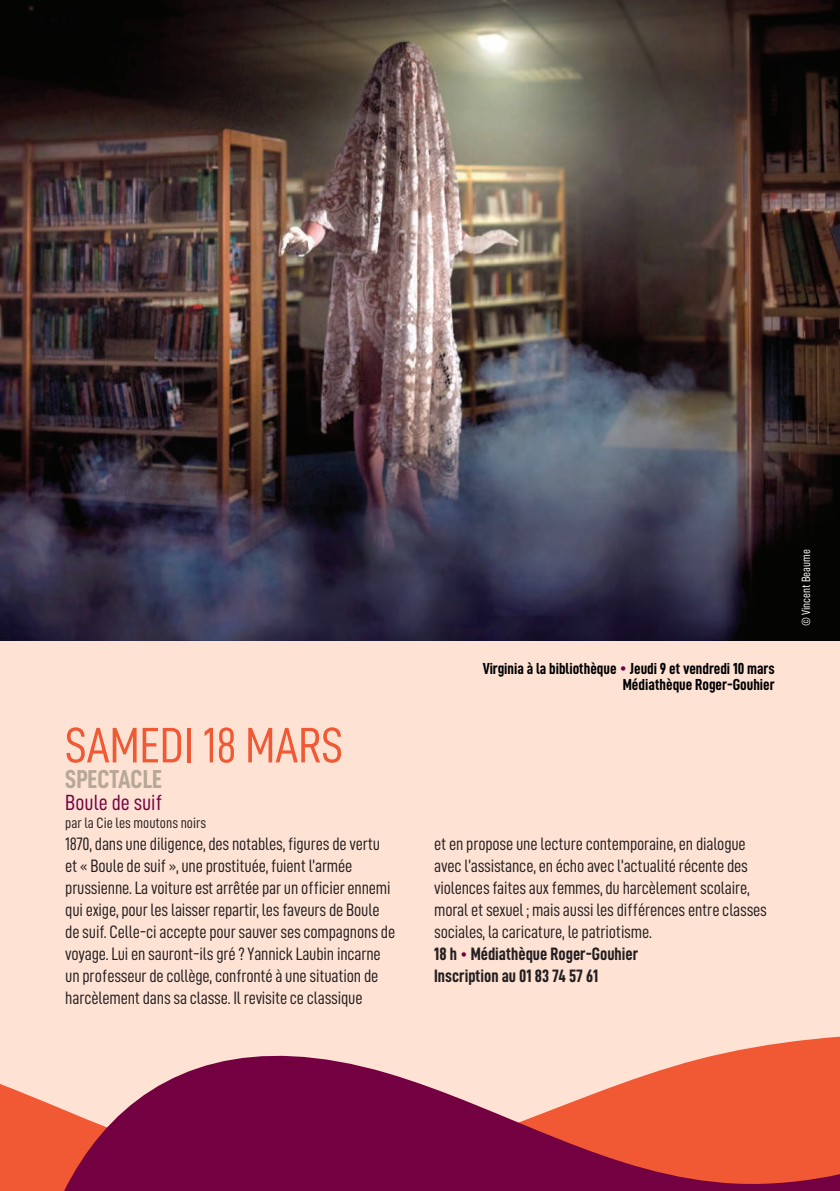
<style>
.page{position:relative;width:840px;height:1191px;background:#fff}
.page>*{position:absolute;margin:0;border:0;box-sizing:border-box;transform-origin:0 0}
.t1{font:50px "D DIN Condensed";color:#f05933}
.t2{font:26px "D DIN Condensed Bold";color:#b6a897}
.t3{font:22px "D DIN Condensed";color:#730041}
.t4{font:18px/22px "D DIN Condensed";letter-spacing:-.01em;color:#231f20}
.t5{font:18px/22px "D DIN Condensed Bold";color:#231f20}
.t6{font:16px/16px "D DIN Condensed Bold";color:#000001;text-align:right}
.t7{font:15px "D DIN Condensed";color:#231f20}
.t8{font:12px "D DIN Condensed";color:#fff}
.s1{font-family:"D DIN Condensed";font-size:18px;color:#730041}
.s2{font-family:"D DIN Condensed";color:#730041}
</style>
<div class="page">
<div style="left:0;top:0;width:839px;height:1191px;background:#fee2d4"></div>
<div style="left:0;top:1084px;width:17px;height:107px;background:#f05933"></div>
<svg style="left:17px;top:1036px;width:822px;height:155px"></svg>
<img style="left:0;top:0;width:839px;height:641px">
<h1 class="t1" style="left:65px;top:718px;width:279px">SAMEDI 18 MARS</h1>
<h2 class="t2" style="left:65px;top:765px;width:98px">SPECTACLE</h2>
<p class="t3" style="left:65px;top:790px;width:98px">Boule de suif</p>
<p class="t7" style="left:65px;top:815px;width:142px">par la Cie les moutons noirs</p>
<p class="t4" style="left:65px;top:833px;width:331px">1870, dans une diligence, des notables, figures de vertu et « Boule de suif », une prostituée, fuient l’armée prussienne. La voiture est arrêtée par un officier ennemi qui exige, pour les laisser repartir, les faveurs de Boule de suif. Celle-ci accepte pour sauver ses compagnons de voyage. Lui en sauront-ils gré ? Yannick Laubin incarne un professeur de collège, confronté à une situation de harcèlement dans sa classe. Il revisite ce classique</p>
<p class="t6" style="left:482px;top:660px;width:293px">Virginia à la bibliothèque <span class="s1">•</span> Jeudi 9 et vendredi 10 mars<br>Médiathèque Roger-Gouhier</p>
<p class="t8" style="left:799px;top:626px;width:78px;rotate:-90deg">© Vincent Beaume</p>
<p class="t4" style="left:434px;top:833px;width:334px">et en propose une lecture contemporaine, en dialogue avec l’assistance, en écho avec l’actualité récente des violences faites aux femmes, du harcèlement scolaire, moral et sexuel ; mais aussi les différences entre classes sociales, la caricature, le patriotisme.</p>
<p class="t5" style="left:434px;top:943px;width:205px">18 h <span class="s2">•</span> Médiathèque Roger-Gouhier<br>Inscription au 01 83 74 57 61</p>
</div>
